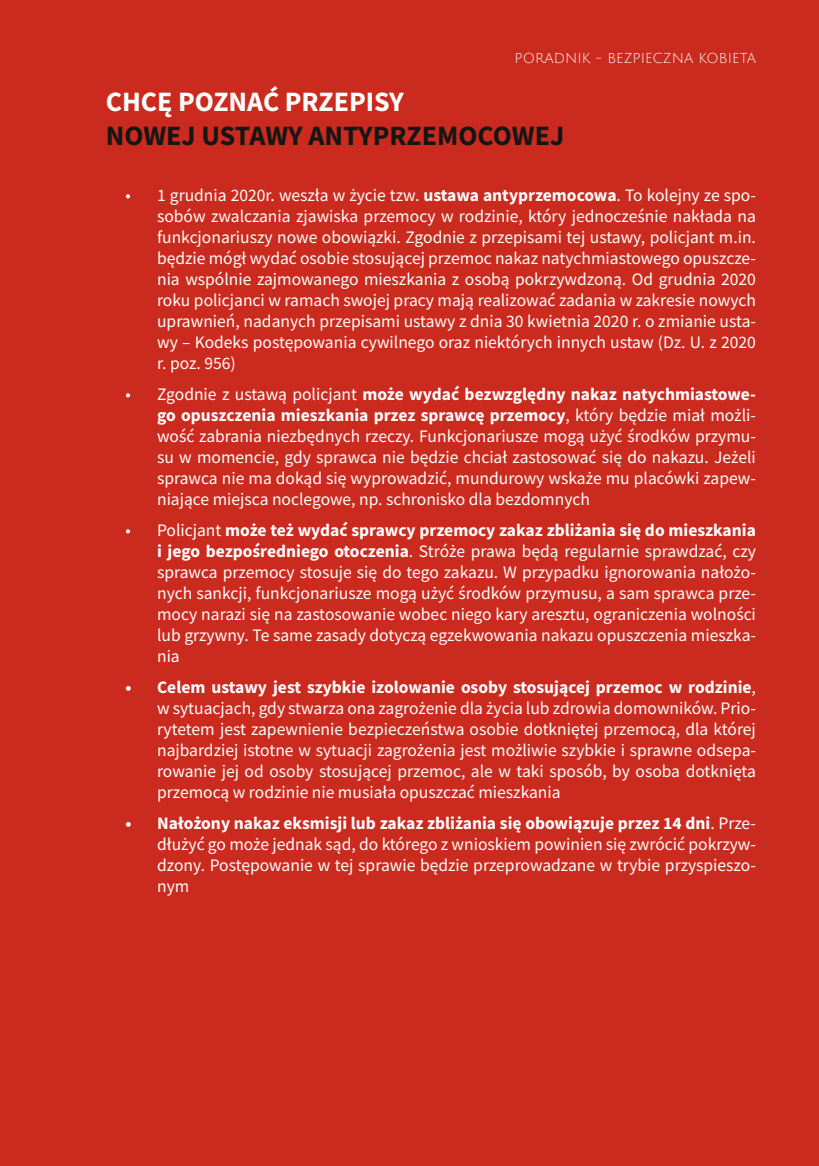
<style>
.page{position:relative;width:819px;height:1166px;background:#cb2b1e}
.page>*{position:absolute;margin:0;border:0;box-sizing:border-box;transform-origin:0 0}
.t1{font:700 28px/33.6px "Source Sans Pro";color:#151616}
.t2{font:17.5px/21px "Source Sans Pro";color:#fff;text-align:justify}
.t3{font:14px "Julius Sans One";color:#fff}
.s1{color:#fff}
.s2{font-weight:700}
</style>
<div class="page">
<p class="t3" style="left:514px;top:51px;width:243px">PORADNIK - BEZPIECZNA KOBIETA</p>
<p class="t1" style="left:106px;top:85px;width:460px"><span class="s1">CHCĘ POZNAĆ PRZEPISY<br></span>NOWEJ USTAWY ANTYPRZEMOCOWEJ</p>
<p class="t2" style="left:157px;top:184px;width:600px;text-indent:-31px">• 1 grudnia 2020r. weszła w życie tzw. <span class="s2">ustawa antyprzemocowa</span>. To kolejny ze spo&shy;sobów zwalczania zjawiska przemocy w rodzinie, który jednocześnie nakłada na funkcjonariuszy nowe obowiązki. Zgodnie z przepisami tej ustawy, policjant m.in. będzie mógł wydać osobie stosującej przemoc nakaz natychmiastowego opuszcze&shy;nia wspólnie zajmowanego mieszkania z osobą pokrzywdzoną. Od grudnia 2020 roku policjanci w ramach swojej pracy mają realizować zadania w zakresie nowych uprawnień, nadanych przepisami ustawy z dnia 30 kwietnia 2020 r. o zmianie usta&shy;wy – Kodeks postępowania cywilnego oraz niektórych innych ustaw (Dz. U. z 2020 r. poz. 956)</p>
<p class="t2" style="left:157px;top:383px;width:600px;text-indent:-32px">• Zgodnie z ustawą policjant <span class="s2">może wydać bezwzględny nakaz natychmiastowe&shy;go opuszczenia mieszkania przez sprawcę przemocy</span>, który będzie miał możli&shy;wość zabrania niezbędnych rzeczy. Funkcjonariusze mogą użyć środków przymu&shy;su w momencie, gdy sprawca nie będzie chciał zastosować się do nakazu. Jeżeli sprawca nie ma dokąd się wyprowadzić, mundurowy wskaże mu placówki zapew&shy;niające miejsca noclegowe, np. schronisko dla bezdomnych</p>
<p class="t2" style="left:157px;top:519px;width:600px;text-indent:-32px">• Policjant <span class="s2">może też wydać sprawcy przemocy zakaz zbliżania się do mieszkania i jego bezpośredniego otoczenia</span>. Stróże prawa będą regularnie sprawdzać, czy sprawca przemocy stosuje się do tego zakazu. W przypadku ignorowania nałożo&shy;nych sankcji, funkcjonariusze mogą użyć środków przymusu, a sam sprawca prze&shy;mocy narazi się na zastosowanie wobec niego kary aresztu, ograniczenia wolności lub grzywny. Te same zasady dotyczą egzekwowania nakazu opuszczenia mieszka&shy;nia</p>
<p class="t2" style="left:157px;top:676px;width:600px;text-indent:-32px"><span class="s2">• Celem ustawy jest szybkie izolowanie osoby stosującej przemoc w rodzinie</span>, w sytuacjach, gdy stwarza ona zagrożenie dla życia lub zdrowia domowników. Prio&shy;rytetem jest zapewnienie bezpieczeństwa osobie dotkniętej przemocą, dla której najbardziej istotne w sytuacji zagrożenia jest możliwie szybkie i sprawne odsepa&shy;rowanie jej od osoby stosującej przemoc, ale w taki sposób, by osoba dotknięta przemocą w rodzinie nie musiała opuszczać mieszkania</p>
<p class="t2" style="left:157px;top:812px;width:600px;text-indent:-32px"><span class="s2">• Nałożony nakaz eksmisji lub zakaz zbliżania się obowiązuje przez 14 dni</span>. Prze&shy;dłużyć go może jednak sąd, do którego z wnioskiem powinien się zwrócić pokrzyw&shy;dzony. Postępowanie w tej sprawie będzie przeprowadzane w trybie przyspieszo&shy;nym</p>
</div>
